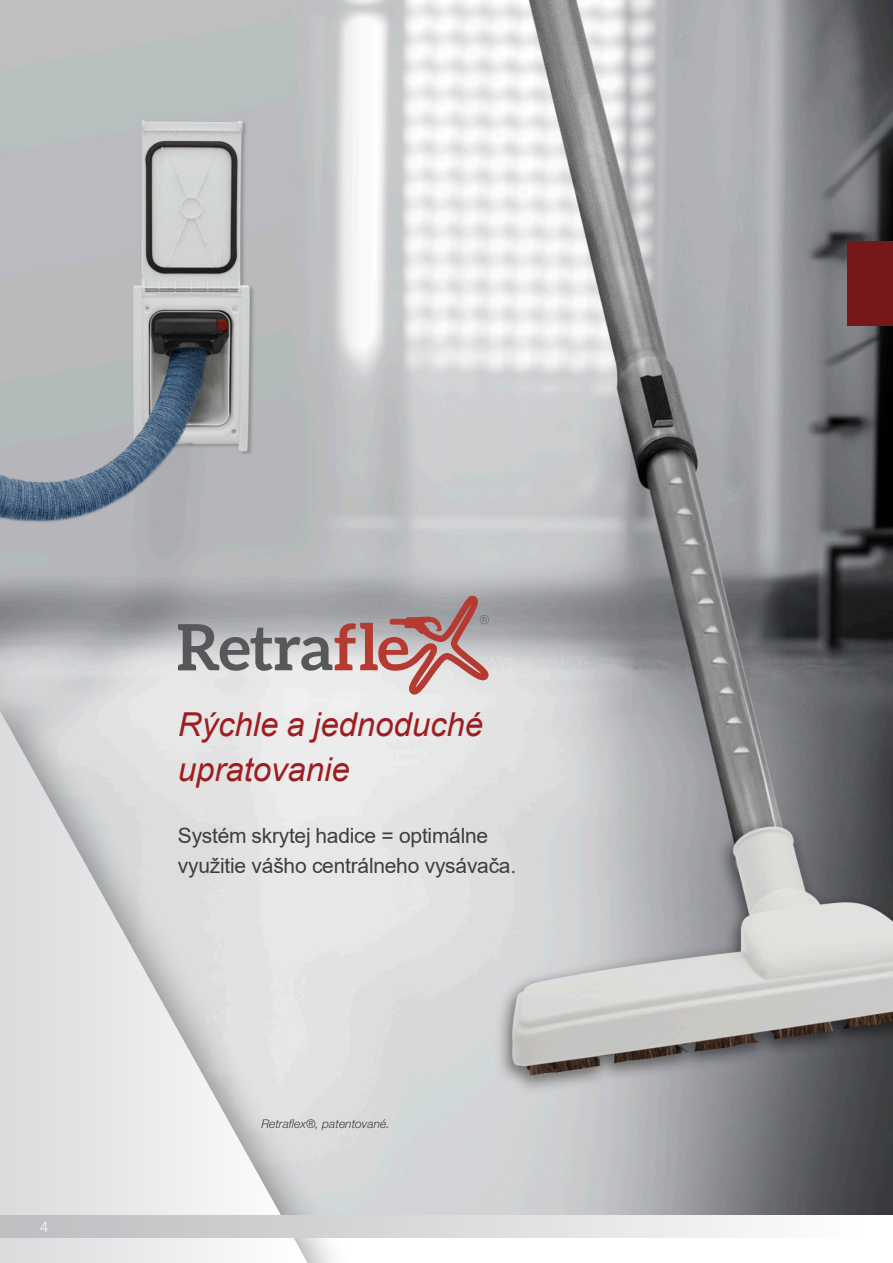
<style>
.page{position:relative;width:893px;height:1263px;background:#fff}
.page>*{position:absolute;margin:0;border:0;box-sizing:border-box;transform-origin:0 0}
.Page_Title{font:italic 33px/45px "Arial";color:#9f1d20}
.Text{font:21px/30px "Arial";letter-spacing:-.01em;color:#3e3e3f}
.t1{font:300 15px "Helvetica Neue LT Std";color:#fff}
.t2{font:italic 300 12px "Helvetica Neue LT Std";color:#3e3e3f}
</style>
<div class="page">
<img style="left:0;top:0;width:893px;height:1216px">
<svg style="left:178px;top:596px;width:313px;height:99px;background:#b19fa0"></svg>
<div style="left:0;top:676px;width:358px;height:587px;background:#231f20;opacity:.46"></div>
<svg style="left:0;top:697px;width:315px;height:566px;background:#dfdfe0"></svg>
<div style="left:0;top:1216px;width:893px;height:21px;background:linear-gradient(to right,#babbbe,#fefeff)"></div>
<div style="left:848px;top:241px;width:45px;height:84px;background:#761819"></div>
<p class="t1" style="left:40px;top:1217px;width:10px">4</p>
<p class="Page_Title" style="left:178px;top:704px;width:307px">Rýchle a jednoduché upratovanie</p>
<p class="Text" style="left:178px;top:821px;width:340px">Systém skrytej hadice = optimálne využitie vášho centrálneho vysávača.</p>
<p class="t2" style="left:261px;top:1117px;width:130px">Retraflex®, patentované.</p>
</div>
